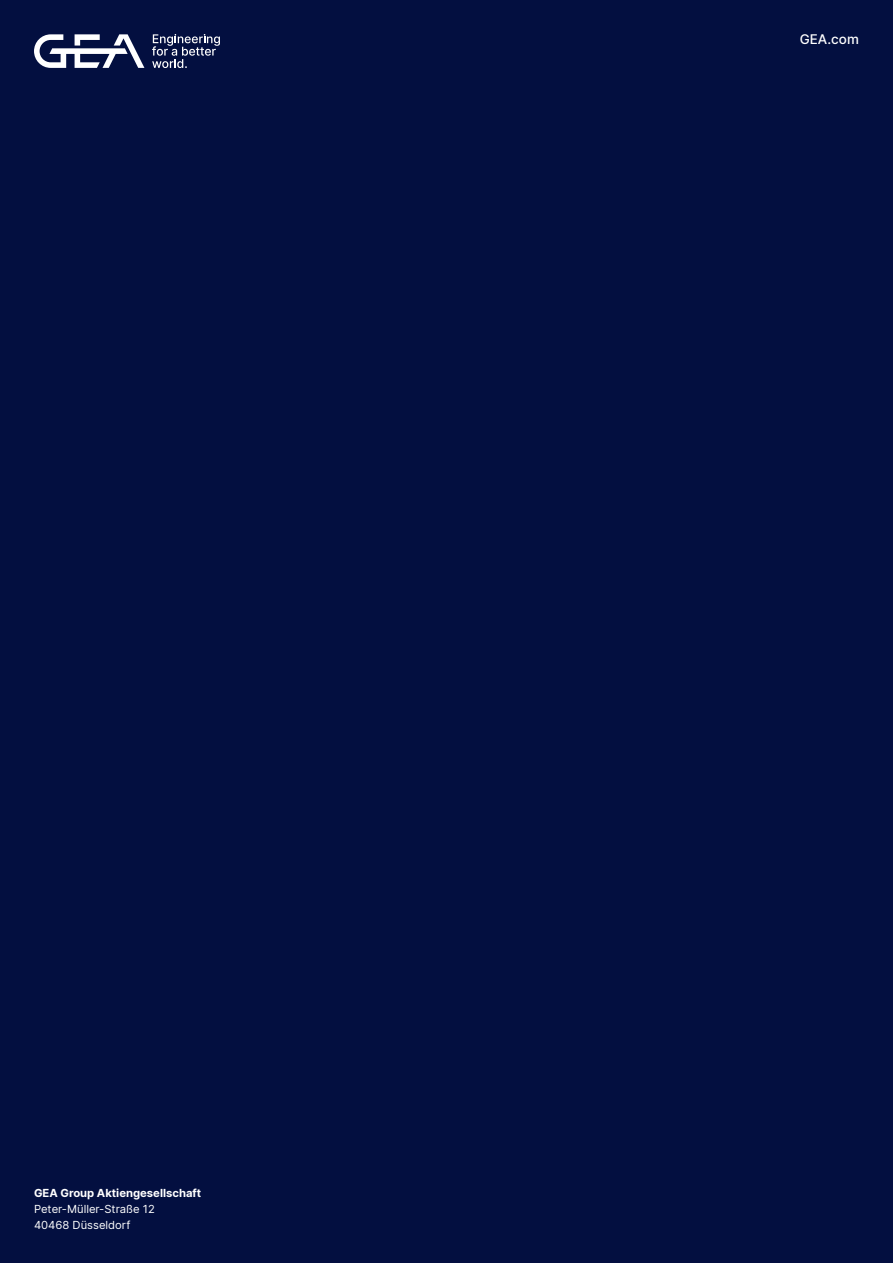
<style>
.page{position:relative;width:893px;height:1263px;background:#030f40}
.page>*{position:absolute;margin:0;border:0;box-sizing:border-box;transform-origin:0 0}
.t1{font:500 13.5px "Inter";color:#fff}
.t2{font:11.25px/15.8px "Inter";color:#fff}
.t3{font:700 11.25px "Inter";color:#fff}
</style>
<div class="page">
<svg style="left:34px;top:34px;width:110px;height:34px"></svg>
<svg style="left:152px;top:34px;width:68px;height:34px"></svg>
<p class="t3" style="left:34px;top:1185px;width:169px">GEA Group Aktiengesellschaft</p>
<p class="t2" style="left:34px;top:1201px;width:122px">Peter-Müller-Straße 12<br>40468 Düsseldorf</p>
<p class="t1" style="left:800px;top:29px;width:61px">GEA.com</p>
</div>
